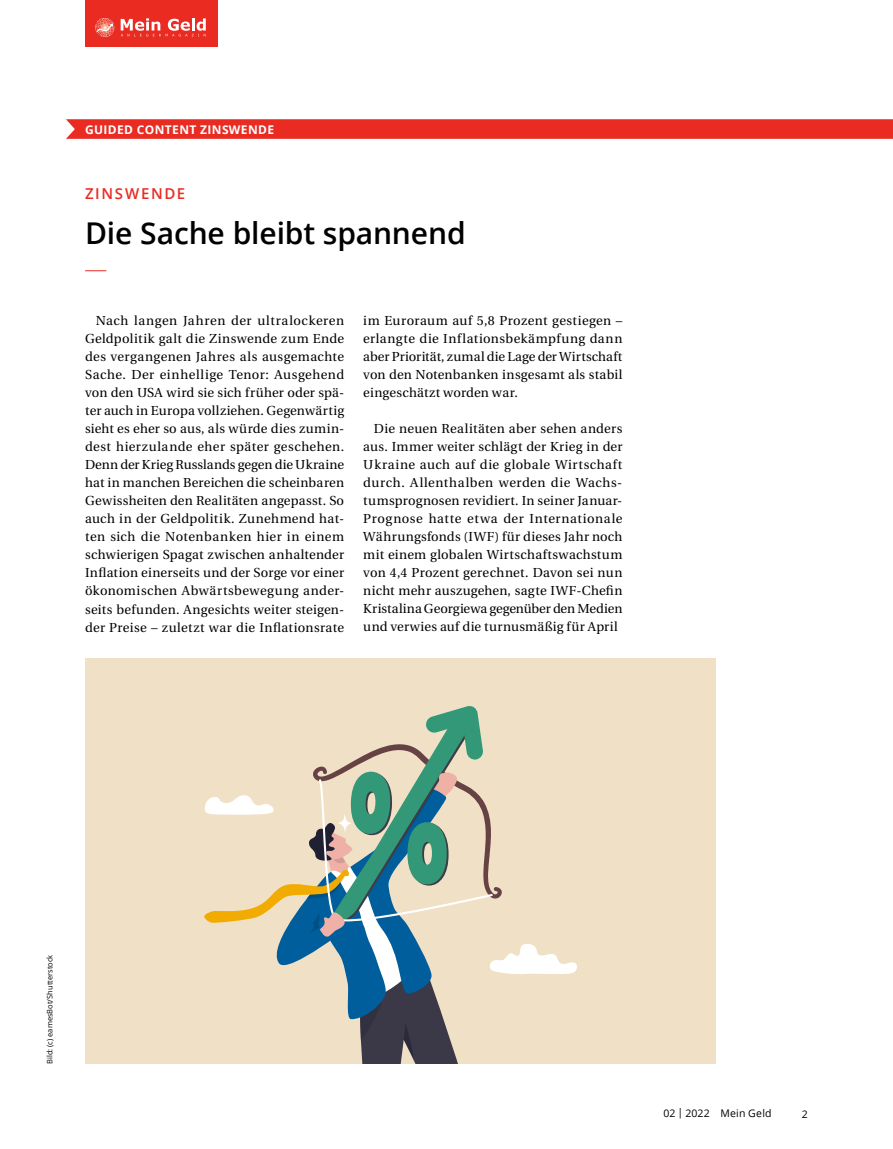
<style>
.page{position:relative;width:893px;height:1149px;background:#fff}
.page>*{position:absolute;margin:0;border:0;box-sizing:border-box;transform-origin:0 0}
.t1{font:600 30px "Open Sans";letter-spacing:-.005em;color:#000}
.t2{font:600 15px "Open Sans";letter-spacing:.105em;color:#e92b22}
.t3{font:13.05px/18px "Heuristica";letter-spacing:.02em;color:#000;text-align:justify}
.t4{font:700 12px "Open Sans";letter-spacing:.03em;color:#fff}
.t5{font:10.5px "Open Sans";letter-spacing:.02em;color:#000}
.t6{font:7.5px "Open Sans";color:#000}
</style>
<div class="page">
<div style="left:85px;top:0;width:132px;height:47px;background:#e92b22"></div>
<svg style="left:95px;top:18px;width:111px;height:19px"></svg>
<svg style="left:66px;top:119px;width:827px;height:20px;background:#e93027"></svg>
<div style="left:85px;top:658px;width:630px;height:405px;background:#f0e0c6"></div>
<svg style="left:204px;top:706px;width:373px;height:357px"></svg>
<svg style="left:85px;top:270px;width:21px;height:1px"></svg>
<p class="t4" style="left:85px;top:121px;width:191px">GUIDED CONTENT ZINSWENDE</p>
<p class="t2" style="left:85px;top:183px;width:102px">ZINSWENDE</p>
<h1 class="t1" style="left:85px;top:213px;width:382px">Die Sache bleibt spannend</h1>
<p class="t3" style="left:85px;top:312px;width:261px;text-indent:11px">Nach langen Jahren der ultralockeren Geldpolitik galt die Zinswende zum Ende des vergangenen Jahres als ausgemachte Sache. Der einhellige Tenor: Ausgehend von den USA wird sie sich früher oder spä&shy;ter auch in Europa vollziehen. Gegenwärtig sieht es eher so aus, als würde dies zumin&shy;dest hierzulande eher später geschehen.<br>Denn der Krieg Russlands gegen die Ukraine hat in manchen Bereichen die scheinbaren Gewissheiten den Realitäten angepasst. So auch in der Geldpolitik. Zunehmend hat&shy;ten sich die Notenbanken hier in einem schwierigen Spagat zwischen anhaltender Inflation einerseits und der Sorge vor einer ökonomischen Abwärtsbewegung ander&shy;seits befunden. Angesichts weiter steigen&shy;der Preise – zuletzt war die Inflationsrate</p>
<p class="t3" style="left:363px;top:312px;width:261px">im Euroraum auf 5,8 Prozent gestiegen – erlangte die Inflationsbekämpfung dann aber Priorität, zumal die Lage der Wirtschaft von den Notenbanken insgesamt als stabil eingeschätzt worden war.</p>
<p class="t3" style="left:363px;top:420px;width:261px;text-indent:11px">Die neuen Realitäten aber sehen anders aus. Immer weiter schlägt der Krieg in der Ukraine auch auf die globale Wirtschaft durch. Allenthalben werden die Wachs&shy;tumsprognosen revidiert. In seiner Januar-Prognose hatte etwa der Internationale Währungsfonds (IWF) für dieses Jahr noch mit einem globalen Wirtschaftswachstum von 4,4 Prozent gerechnet. Davon sei nun nicht mehr auszugehen, sagte IWF-Chefin Kristalina Georgiewa gegenüber den Medien und verwies auf die turnusmäßig für April</p>
<p class="t6" style="left:45px;top:1063px;width:111px;rotate:-90deg">Bild: (c) eamesBot/Shutterstock</p>
<p class="t5" style="left:663px;top:1105px;width:110px">02 | 2022 Mein Geld</p>
<p class="t5" style="left:802px;top:1106px;width:8px">2</p>
</div>
